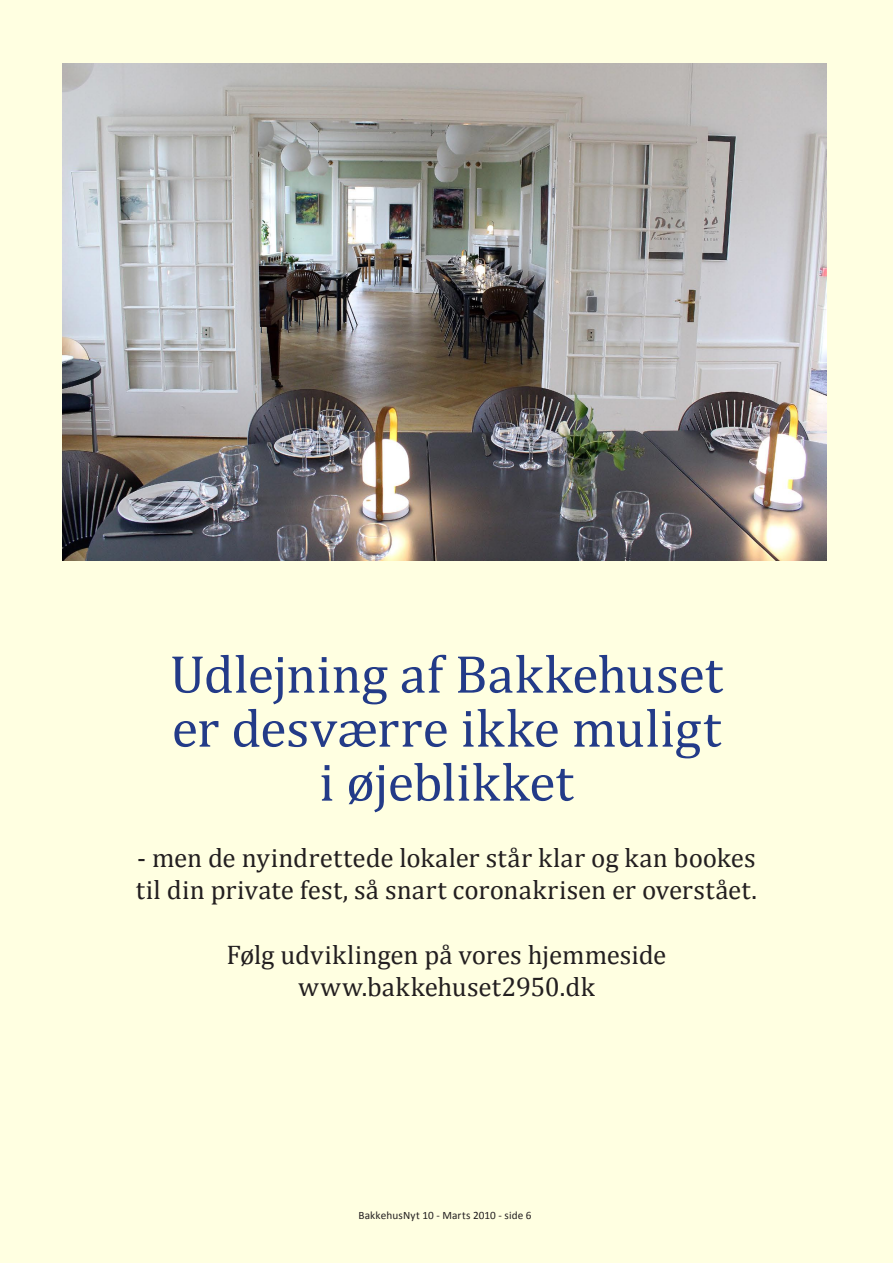
<style>
.page{position:relative;width:893px;height:1263px;background:#fff}
.page>*{position:absolute;margin:0;border:0;box-sizing:border-box;transform-origin:0 0}
.Overskrift_Blå{font:54px/54px "Cambria";letter-spacing:-.005em;color:#233b88;text-align:center}
.Overskrift_Blå-2{font:27px/32.4px "Cambria";color:#231f20}
.Klummetitel_sidetal{font:11.25px "Calibri";letter-spacing:.01em;color:#231f20}
</style>
<div class="page">
<div style="left:1px;top:1px;width:891px;height:1261px;background:#ffffe1"></div>
<img style="left:63px;top:64px;width:764px;height:496px">
<p class="Overskrift_Blå" style="left:170px;top:647px;width:554px">Udlejning af Bakkehuset er desværre ikke muligt i øjeblikket</p>
<p class="Overskrift_Blå-2" style="left:136px;top:841px;width:623px">- men de nyindrettede lokaler står klar og kan bookes til din private fest, så snart coronakrisen er overstået.</p>
<p class="Overskrift_Blå-2" style="left:226px;top:938px;width:441px">Følg udviklingen på vores hjemmeside</p>
<p class="Overskrift_Blå-2" style="left:298px;top:971px;width:298px">www.bakkehuset2950.dk</p>
<p class="Klummetitel_sidetal" style="left:358px;top:1208px;width:175px">BakkehusNyt 10 - Marts 2010 - side 6</p>
</div>
